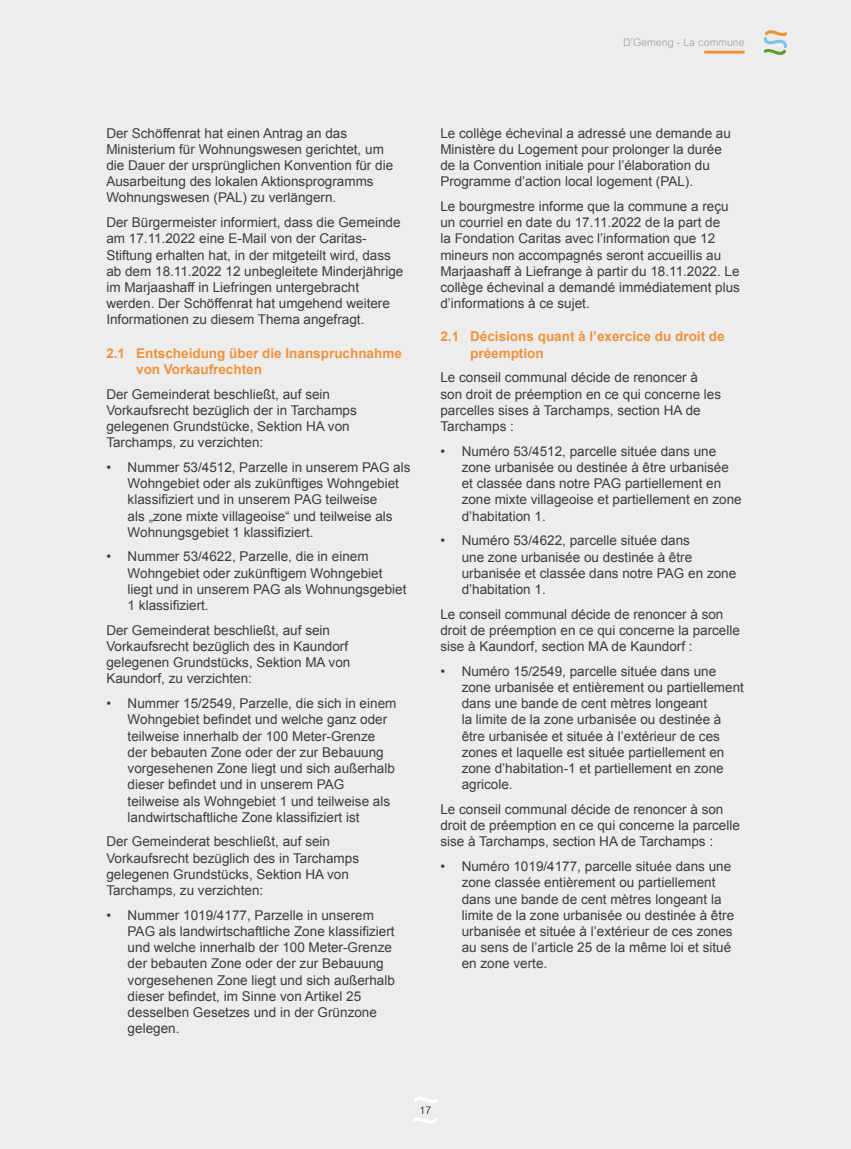
<style>
.page{position:relative;width:851px;height:1149px;background:#fff}
.page>*{position:absolute;margin:0;border:0;box-sizing:border-box;transform-origin:0 0}
.t1{font:13.5px/16.2px "Arial";color:#3c3c3b}
.t2{font:700 13.5px/16.2px "Arial";color:#ef933b}
.t3{font:300 10.5px "Arial MT Std";color:#9d9d9c}
.t4{font:300 10.5px "Arial MT Std";color:#000}
</style>
<div class="page">
<div style="left:0;top:0;width:850px;height:1148px;background:#ededed"></div>
<svg style="left:763px;top:30px;width:24px;height:25px"></svg>
<svg style="left:414px;top:1097px;width:24px;height:5px"></svg>
<svg style="left:413px;top:1117px;width:24px;height:6px"></svg>
<hr style="left:704px;top:51px;width:40px;height:3px;background:#ef933b">
<p class="t3" style="left:623px;top:37px;width:123px">D’Gemeng - La commune</p>
<p class="t1" style="left:106px;top:125px;width:288px">Der Schöffenrat hat einen Antrag an das Ministerium für Wohnungswesen gerichtet, um die Dauer der ursprünglichen Konvention für die Ausarbeitung des lokalen Aktionsprogramms Wohnungswesen (PAL) zu verlängern.</p>
<p class="t1" style="left:106px;top:214px;width:298px">Der Bürgermeister informiert, dass die Gemeinde am 17.11.2022 eine E-Mail von der Caritas-Stiftung erhalten hat, in der mitgeteilt wird, dass ab dem 18.11.2022 12 unbegleitete Minderjährige im Marjaashaff in Liefringen untergebracht werden. Der Schöffenrat hat umgehend weitere Informationen zu diesem Thema angefragt.</p>
<p class="t2" style="left:136px;top:345px;width:267px;text-indent:-30px">2.1 Entscheidung über die Inanspruchnahme von Vorkaufrechten</p>
<p class="t1" style="left:106px;top:386px;width:252px">Der Gemeinderat beschließt, auf sein Vorkaufsrecht bezüglich der in Tarchamps gelegenen Grundstücke, Sektion HA von Tarchamps, zu verzichten:</p>
<p class="t1" style="left:128px;top:459px;width:284px;text-indent:-21px">• Nummer 53/4512, Parzelle in unserem PAG als Wohngebiet oder als zukünftiges Wohngebiet klassifiziert und in unserem PAG teilweise<br>als „zone mixte villageoise“ und teilweise als Wohnungsgebiet 1 klassifiziert.</p>
<p class="t1" style="left:128px;top:548px;width:280px;text-indent:-21px">• Nummer 53/4622, Parzelle, die in einem Wohngebiet oder zukünftigem Wohngebiet liegt und in unserem PAG als Wohnungsgebiet 1 klassifiziert.</p>
<p class="t1" style="left:106px;top:622px;width:245px">Der Gemeinderat beschließt, auf sein Vorkaufsrecht bezüglich des in Kaundorf gelegenen Grundstücks, Sektion MA von Kaundorf, zu verzichten:</p>
<p class="t1" style="left:128px;top:695px;width:270px;text-indent:-21px">• Nummer 15/2549, Parzelle, die sich in einem Wohngebiet befindet und welche ganz oder teilweise innerhalb der 100 Meter-Grenze der bebauten Zone oder der zur Bebauung vorgesehenen Zone liegt und sich außerhalb dieser befindet und in unserem PAG teilweise als Wohngebiet 1 und teilweise als landwirtschaftliche Zone klassifiziert ist</p>
<p class="t1" style="left:106px;top:833px;width:254px">Der Gemeinderat beschließt, auf sein Vorkaufsrecht bezüglich des in Tarchamps gelegenen Grundstücks, Sektion HA von Tarchamps, zu verzichten:</p>
<p class="t1" style="left:128px;top:906px;width:269px;text-indent:-21px">• Nummer 1019/4177, Parzelle in unserem PAG als landwirtschaftliche Zone klassifiziert und welche innerhalb der 100 Meter-Grenze der bebauten Zone oder der zur Bebauung vorgesehenen Zone liegt und sich außerhalb dieser befindet, im Sinne von Artikel 25 desselben Gesetzes und in der Grünzone gelegen.</p>
<p class="t1" style="left:440px;top:125px;width:292px">Le collège échevinal a adressé une demande au Ministère du Logement pour prolonger la durée de la Convention initiale pour l’élaboration du Programme d’action local logement (PAL).</p>
<p class="t1" style="left:440px;top:198px;width:301px">Le bourgmestre informe que la commune a reçu un courriel en date du 17.11.2022 de la part de<br>la Fondation Caritas avec l’information que 12 mineurs non accompagnés seront accueillis au Marjaashaff à Liefrange à partir du 18.11.2022. Le collège échevinal a demandé immédiatement plus d’informations à ce sujet.</p>
<p class="t2" style="left:470px;top:329px;width:256px;text-indent:-30px">2.1 Décisions quant à l’exercice du droit de préemption</p>
<p class="t1" style="left:440px;top:369px;width:282px">Le conseil communal décide de renoncer à son droit de préemption en ce qui concerne les parcelles sises à Tarchamps, section HA de Tarchamps :</p>
<p class="t1" style="left:461px;top:443px;width:281px;text-indent:-21px">• Numéro 53/4512, parcelle située dans une zone urbanisée ou destinée à être urbanisée et classée dans notre PAG partiellement en zone mixte villageoise et partiellement en zone d’habitation 1.</p>
<p class="t1" style="left:461px;top:532px;width:276px;text-indent:-21px">• Numéro 53/4622, parcelle située dans<br>une zone urbanisée ou destinée à être urbanisée et classée dans notre PAG en zone d’habitation 1.</p>
<p class="t1" style="left:440px;top:605px;width:301px">Le conseil communal décide de renoncer à son droit de préemption en ce qui concerne la parcelle sise à Kaundorf, section MA de Kaundorf :</p>
<p class="t1" style="left:461px;top:663px;width:284px;text-indent:-21px">• Numéro 15/2549, parcelle située dans une zone urbanisée et entièrement ou partiellement dans une bande de cent mètres longeant<br>la limite de la zone urbanisée ou destinée à être urbanisée et située à l’extérieur de ces zones et laquelle est située partiellement en zone d’habitation-1 et partiellement en zone agricole.</p>
<p class="t1" style="left:440px;top:801px;width:301px">Le conseil communal décide de renoncer à son droit de préemption en ce qui concerne la parcelle sise à Tarchamps, section HA de Tarchamps :</p>
<p class="t1" style="left:461px;top:858px;width:274px;text-indent:-21px">• Numéro 1019/4177, parcelle située dans une zone classée entièrement ou partiellement dans une bande de cent mètres longeant la limite de la zone urbanisée ou destinée à être urbanisée et située à l’extérieur de ces zones au sens de l’article 25 de la même loi et situé en zone verte.</p>
<p class="t4" style="left:419px;top:1103px;width:13px">17</p>
</div>
